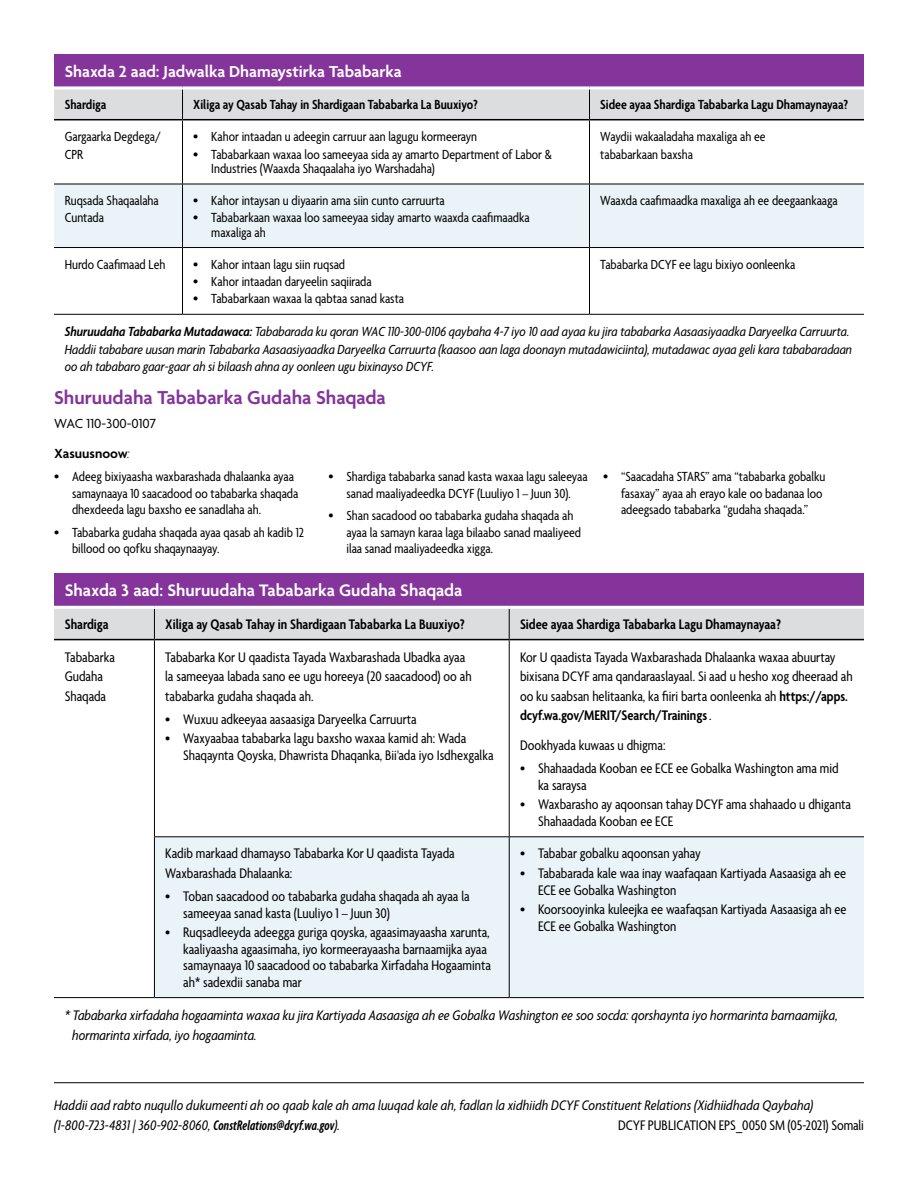
<style>
.page{position:relative;width:918px;height:1188px;background:#fff}
.page>*{position:absolute;margin:0;border:0;box-sizing:border-box;transform-origin:0 0}
.t1{font:600 20.25px "Agenda";color:#84349a}
.t2{font:600 18px "Agenda";color:#fff}
.t3{font:600 17.25px "Agenda";color:#fff}
.t4{font:condensed 15px/16.5px "Agenda";color:#000}
.t5{font:italic condensed 15px/19.5px "Agenda";color:#000}
.t6{font:600 condensed 15px "Agenda";color:#000}
.t7{font:condensed 14.25px/16.5px "Agenda";color:#000}
.t8{font:italic condensed 14.25px/17.2px "Agenda";color:#000}
.t9{font:600 condensed 14.25px "Agenda";color:#000}
.t10{font:14.25px/30px "Agenda";color:#000}
.s1{font-size:16.5px}
.s2{font-weight:600}
.s3{font-weight:500;font-style:italic;font-stretch:condensed}
.s4{font-family:"Agenda Semibold Extra Cond";font-stretch:normal}
</style>
<div class="page">
<div style="left:54px;top:54px;width:810px;height:34px;background:#84349a"></div>
<div style="left:54px;top:89px;width:810px;height:30px;background:#dcddde"></div>
<div style="left:54px;top:185px;width:810px;height:62px;background:#eaf3f7"></div>
<hr style="left:182px;top:120px;width:1px;height:64px;background:#000">
<hr style="left:589px;top:120px;width:1px;height:64px;background:#000">
<hr style="left:182px;top:89px;width:1px;height:30px;background:#000">
<hr style="left:589px;top:89px;width:1px;height:30px;background:#000">
<hr style="left:54px;top:184px;width:129px;height:1px;background:#000">
<hr style="left:183px;top:184px;width:407px;height:1px;background:#000">
<hr style="left:182px;top:184px;width:1px;height:63px;background:#000">
<hr style="left:590px;top:184px;width:274px;height:1px;background:#000">
<hr style="left:589px;top:184px;width:1px;height:63px;background:#000">
<hr style="left:54px;top:247px;width:129px;height:1px;background:#000">
<hr style="left:183px;top:247px;width:407px;height:1px;background:#000">
<hr style="left:182px;top:248px;width:1px;height:66px;background:#000">
<hr style="left:590px;top:247px;width:274px;height:1px;background:#000">
<hr style="left:589px;top:248px;width:1px;height:66px;background:#000">
<hr style="left:54px;top:314px;width:129px;height:1px;background:#000">
<hr style="left:183px;top:314px;width:407px;height:1px;background:#000">
<hr style="left:590px;top:314px;width:274px;height:1px;background:#000">
<hr style="left:54px;top:86px;width:129px;height:3px;background:#fff">
<hr style="left:183px;top:86px;width:407px;height:3px;background:#fff">
<hr style="left:590px;top:86px;width:274px;height:3px;background:#fff">
<hr style="left:54px;top:119px;width:129px;height:1px;background:#000">
<hr style="left:183px;top:119px;width:407px;height:1px;background:#000">
<hr style="left:590px;top:119px;width:274px;height:1px;background:#000">
<div style="left:54px;top:573px;width:810px;height:34px;background:#84349a"></div>
<div style="left:54px;top:609px;width:810px;height:30px;background:#dcddde"></div>
<div style="left:155px;top:837px;width:709px;height:160px;background:#eaf3f7"></div>
<hr style="left:154px;top:640px;width:1px;height:196px;background:#000">
<hr style="left:509px;top:640px;width:1px;height:196px;background:#000">
<hr style="left:154px;top:837px;width:1px;height:160px;background:#000">
<hr style="left:509px;top:837px;width:1px;height:160px;background:#000">
<hr style="left:154px;top:609px;width:1px;height:30px;background:#000">
<hr style="left:509px;top:609px;width:1px;height:30px;background:#000">
<hr style="left:154px;top:836px;width:355px;height:1px;background:#000">
<hr style="left:509px;top:836px;width:355px;height:1px;background:#000">
<hr style="left:54px;top:997px;width:100px;height:1px;background:#000">
<hr style="left:154px;top:997px;width:355px;height:1px;background:#000">
<hr style="left:509px;top:997px;width:355px;height:1px;background:#000">
<hr style="left:54px;top:606px;width:100px;height:3px;background:#fff">
<hr style="left:154px;top:606px;width:355px;height:3px;background:#fff">
<hr style="left:509px;top:606px;width:355px;height:3px;background:#fff">
<hr style="left:54px;top:639px;width:100px;height:1px;background:#000">
<hr style="left:154px;top:639px;width:355px;height:1px;background:#000">
<hr style="left:509px;top:639px;width:355px;height:1px;background:#000">
<hr style="left:54px;top:1082px;width:810px;height:1px;background:#000">
<p class="t3" style="left:65px;top:62px;width:338px">Shaxda 2 aad: Jadwalka Dhamaystirka Tababarka</p>
<p class="t9" style="left:65px;top:97px;width:43px">Shardiga</p>
<p class="t9" style="left:193px;top:97px;width:286px">Xiliga ay Qasab Tahay in Shardigaan Tababarka La Buuxiyo?</p>
<p class="t9" style="left:600px;top:97px;width:250px">Sidee ayaa Shardiga Tababarka Lagu Dhamaynayaa?</p>
<p class="t7" style="left:65px;top:129px;width:98px;line-height:17.2px">Gargaarka Degdega/<br>CPR</p>
<p class="t7" style="left:193px;top:130px;width:285px"><span class="s1">•</span> Kahor intaadan u adeegin carruur aan lagugu kormeerayn</p>
<p class="t7" style="left:600px;top:129px;width:167px;line-height:17.2px">Waydii wakaaladaha maxaliga ah ee tababarkaan baxsha</p>
<p class="t7" style="left:211px;top:148px;width:342px;line-height:14.2px;text-indent:-18px"><span class="s1">•</span> Tababarkaan waxaa loo sameeyaa sida ay amarto Department of Labor &amp;<br>Industries (Waaxda Shaqaalaha iyo Warshadaha)</p>
<p class="t7" style="left:65px;top:193px;width:96px;line-height:17.2px">Ruqsada Shaqaalaha<br>Cuntada</p>
<p class="t7" style="left:193px;top:193px;width:253px"><span class="s1">•</span> Kahor intaysan u diyaarin ama siin cunto carruurta</p>
<p class="t7" style="left:211px;top:212px;width:320px;line-height:14.2px;text-indent:-18px"><span class="s1">•</span> Tababarkaan waxaa loo sameeyaa siday amarto waaxda caafimaadka maxaliga ah</p>
<p class="t7" style="left:65px;top:257px;width:102px">Hurdo Caafimaad Leh</p>
<p class="t7" style="left:193px;top:257px;width:153px"><span class="s1">•</span> Kahor intaan lagu siin ruqsad</p>
<p class="t7" style="left:193px;top:274px;width:180px"><span class="s1">•</span> Kahor intaadan daryeelin saqiirada</p>
<p class="t7" style="left:193px;top:292px;width:212px"><span class="s1">•</span> Tababarkaan waxaa la qabtaa sanad kasta</p>
<p class="t7" style="left:600px;top:193px;width:239px">Waaxda caafimaadka maxaliga ah ee deegaankaaga</p>
<p class="t7" style="left:600px;top:257px;width:197px">Tababarka DCYF ee lagu bixiyo oonleenka</p>
<p class="t8" style="left:65px;top:323px;width:789px"><span class="s2">Shuruudaha Tababarka Mutadawaca:</span> Tababarada ku qoran WAC 110-300-0106 qaybaha 4-7 iyo 10 aad ayaa ku jira tababarka Aasaasiyaadka Daryeelka Carruurta.<br>Haddii tababare uusan marin Tababarka Aasaasiyaadka Daryeelka Carruurta (kaasoo aan laga doonayn mutadawiciinta), mutadawac ayaa geli kara tababaradaan oo ah tababaro gaar-gaar ah si bilaash ahna ay oonleen ugu bixinayso DCYF.</p>
<h1 class="t1" style="left:54px;top:387px;width:333px">Shuruudaha Tababarka Gudaha Shaqada</h1>
<p class="t10" style="left:54px;top:409px;width:104px">WAC 110-300-0107<br><span class="s2">Xasuusnoow</span><span class="s3">:</span></p>
<p class="t7" style="left:72px;top:469px;width:228px;text-indent:-18px"><span class="s1">•</span> Adeeg bixiyaasha waxbarashada dhalaanka ayaa samaynaaya 10 saacadood oo tababarka shaqada dhexdeeda lagu baxsho ee sanadlaha ah.</p>
<p class="t7" style="left:72px;top:525px;width:234px;text-indent:-18px"><span class="s1">•</span> Tababarka gudaha shaqada ayaa qasab ah kadib 12 billood oo qofku shaqaynaayay.</p>
<p class="t7" style="left:328px;top:469px;width:261px;text-align:center"><span class="s1">•</span> Shardiga tababarka sanad kasta waxaa lagu saleeyaa sanad maaliyadeedka DCYF (Luuliyo 1 – Juun 30).</p>
<p class="t7" style="left:346px;top:508px;width:236px;text-indent:-18px"><span class="s1">•</span> Shan sacadood oo tababarka gudaha shaqada ah ayaa la samayn karaa laga bilaabo sanad maaliyeed ilaa sanad maaliyadeedka xigga.</p>
<p class="t7" style="left:621px;top:469px;width:206px;text-indent:-18px"><span class="s1">•</span> “Saacadaha STARS” ama “tababarka gobalku fasaxay” ayaa ah erayo kale oo badanaa loo adeegsado tababarka “gudaha shaqada.”</p>
<p class="t2" style="left:65px;top:581px;width:399px">Shaxda 3 aad: Shuruudaha Tababarka Gudaha Shaqada</p>
<p class="t6" style="left:65px;top:616px;width:45px">Shardiga</p>
<p class="t6" style="left:165px;top:616px;width:301px">Xiliga ay Qasab Tahay in Shardigaan Tababarka La Buuxiyo?</p>
<p class="t6" style="left:520px;top:616px;width:263px">Sidee ayaa Shardiga Tababarka Lagu Dhamaynayaa?</p>
<p class="t4" style="left:65px;top:648px;width:52px;line-height:19.5px">Tababarka<br>Gudaha<br>Shaqada</p>
<p class="t4" style="left:165px;top:648px;width:308px;line-height:19.5px">Tababarka Kor U qaadista Tayada Waxbarashada Ubadka ayaa la sameeyaa labada sano ee ugu horeeya (20 saacadood) oo ah tababarka gudaha shaqada ah.</p>
<p class="t4" style="left:165px;top:712px;width:253px"><span class="s1">•</span> Wuxuu adkeeyaa aasaasiga Daryeelka Carruurta</p>
<p class="t4" style="left:183px;top:731px;width:312px;text-indent:-18px"><span class="s1">•</span> Waxyaabaa tababarka lagu baxsho waxaa kamid ah: Wada<br>Shaqaynta Qoyska, Dhawrista Dhaqanka, Bii'ada iyo Isdhexgalka</p>
<p class="t4" style="left:520px;top:648px;width:334px;line-height:19.5px">Kor U qaadista Tayada Waxbarashada Dhalaanka waxaa abuurtay bixisana DCYF ama qandaraaslayaal. Si aad u hesho xog dheeraad ah oo ku saabsan helitaanka, ka fiiri barta oonleenka ah <span class="s2">https://apps. dcyf.wa.gov/MERIT/Search/Trainings</span>.</p>
<p class="t4" style="left:520px;top:738px;width:147px">Dookhyada kuwaas u dhigma:</p>
<p class="t4" style="left:538px;top:761px;width:302px;text-indent:-18px"><span class="s1">•</span> Shahaadada Kooban ee ECE ee Gobalka Washington ama mid ka saraysa</p>
<p class="t4" style="left:538px;top:797px;width:315px;text-indent:-18px"><span class="s1">•</span> Waxbarasho ay aqoonsan tahay DCYF ama shahaado u dhiganta<br>Shahaadada Kooban ee ECE</p>
<p class="t4" style="left:165px;top:845px;width:291px;line-height:19.5px">Kadib markaad dhamayso Tababarka Kor U qaadista Tayada<br>Waxbarashada Dhalaanka:</p>
<p class="t4" style="left:183px;top:889px;width:288px;text-indent:-18px"><span class="s1">•</span> Toban saacadood oo tababarka gudaha shaqada ah ayaa la sameeyaa sanad kasta (Luuliyo 1 – Juun 30)</p>
<p class="t4" style="left:183px;top:925px;width:309px;text-indent:-18px"><span class="s1">•</span> Ruqsadleeyda adeegga guriga qoyska, agaasimayaasha xarunta, kaaliyaasha agaasimaha, iyo kormeerayaasha barnaamijka ayaa samaynaaya 10 saacadood oo tababarka Xirfadaha Hogaaminta ah* sadexdii sanaba mar</p>
<p class="t4" style="left:520px;top:846px;width:182px"><span class="s1">•</span> Tababar gobalku aqoonsan yahay</p>
<p class="t4" style="left:538px;top:866px;width:310px;text-indent:-18px"><span class="s1">•</span> Tababarada kale waa inay waafaqaan Kartiyada Aasaasiga ah ee<br>ECE ee Gobalka Washington</p>
<p class="t4" style="left:538px;top:902px;width:310px;text-indent:-18px"><span class="s1">•</span> Koorsooyinka kuleejka ee waafaqsan Kartiyada Aasaasiga ah ee<br>ECE ee Gobalka Washington</p>
<p class="t5" style="left:72px;top:1005px;width:767px;text-indent:-8px">* Tababarka xirfadaha hogaaminta waxaa ku jira Kartiyada Aasaasiga ah ee Gobalka Washington ee soo socda: qorshaynta iyo hormarinta barnaamijka, hormarinta xirfada, iyo hogaaminta.</p>
<p class="t5" style="left:54px;top:1095px;width:761px">Haddii aad rabto nuqullo dukumeenti ah oo qaab kale ah ama luuqad kale ah, fadlan la xidhiidh DCYF Constituent Relations (Xidhiidhada Qaybaha) (1-800-723-4831 | 360-902-8060, <span class="s4">ConstRelations@dcyf.wa.gov</span>).</p>
<p class="t4" style="left:618px;top:1117px;width:247px">DCYF PUBLICATION EPS_0050 SM (05-2021) Somali</p>
</div>
